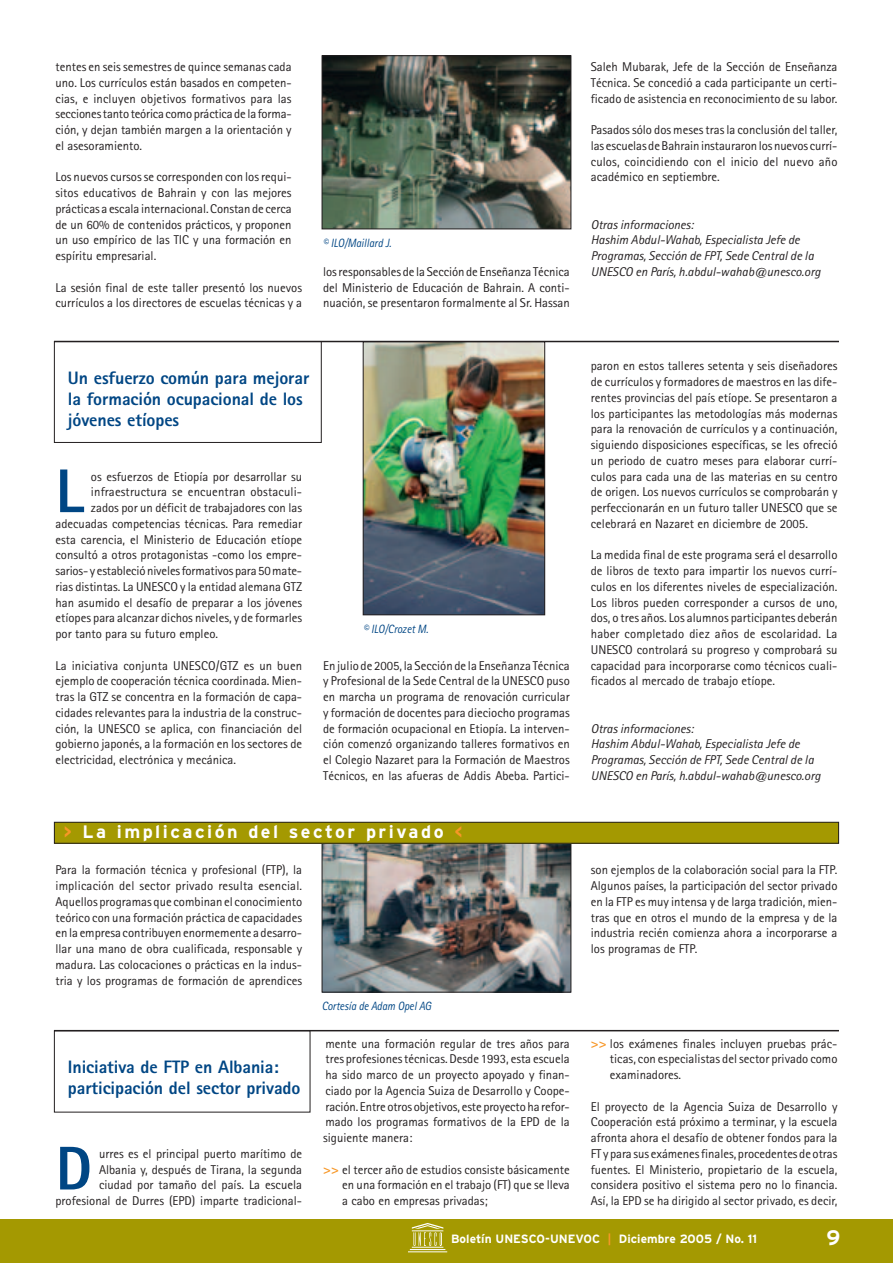
<style>
.page{position:relative;width:893px;height:1263px;background:#fff}
.page>*{position:absolute;margin:0;border:0;box-sizing:border-box;transform-origin:0 0}
.t1{font:800 61.8px "Rotis Sans Serif";color:#004684}
.t2{font:700 21px "Interstate";color:#fff}
.t3{font:800 18px/21px "Rotis Sans Serif";letter-spacing:-.005em;color:#004684}
.t4{font:700 18px "Interstate";letter-spacing:.135em;color:#fff}
.t5{font:12.75px/15.8px "Rotis Sans Serif";color:#231f20;text-align:justify}
.t6{font:italic 12.75px/15.8px "Rotis Sans Serif";color:#231f20}
.t7{font:italic 12px "Rotis Sans Serif";color:#004684;scale:.9 1}
.t8{font:700 12px "Interstate";color:#fff}
.s1{color:#f79727}
.s2{font-weight:800;font-size:13.5px;color:#f79727}
</style>
<div class="page">
<div style="left:0;top:1219px;width:893px;height:44px;background:#a49901"></div>
<svg style="left:408px;top:1223px;width:39px;height:29px"></svg>
<img style="left:324px;top:844px;width:245px;height:146px">
<div style="left:322px;top:841px;width:249px;height:151px;border:1px solid #231f20"></div>
<div style="left:54px;top:822px;width:785px;height:21px;background:#a49901"></div>
<div style="left:54px;top:822px;width:785px;height:22px;border:1px solid #231f20"></div>
<img style="left:324px;top:57px;width:245px;height:170px">
<div style="left:322px;top:55px;width:249px;height:174px;border:1px solid #231f20"></div>
<hr style="left:54px;top:1030px;width:785px;height:1px;background:#231f20">
<div style="left:54px;top:341px;width:268px;height:102px;border:1px solid #231f20"></div>
<hr style="left:54px;top:341px;width:785px;height:1px;background:#231f20">
<img style="left:365px;top:343px;width:178px;height:270px">
<div style="left:363px;top:341px;width:182px;height:274px;border:1px solid #231f20"></div>
<p class="t5" style="left:56px;top:60px;width:238px">tentes en seis semestres de quince semanas cada uno. Los currículos están basados en competen&shy;cias, e incluyen objetivos formativos para las secciones tanto teórica como prácticade la forma&shy;ción, y dejan también margen a la orientación y el asesoramiento.</p>
<p class="t5" style="left:55px;top:170px;width:238px">Los nuevos cursos se corresponden con los requi&shy;sitos educativos de Bahrain y con las mejores prácticas a escala internacional. Constan de cerca de un 60% de contenidos prácticos, y proponen un uso empírico de las TIC y una formación en espíritu empresarial.</p>
<p class="t5" style="left:56px;top:281px;width:248px">La sesión final de este taller presentó los nuevos currículos a los directores de escuelas técnicas y a</p>
<p class="t7" style="left:323px;top:238px;width:78px">© ILO/Maillard J.</p>
<p class="t5" style="left:323px;top:265px;width:248px">los responsables de la Sección de Enseñanza Técnica del Ministerio de Educación de Bahrain. A conti&shy;nuación, se presentaron formalmente al Sr. Hassan</p>
<h3 class="t3" style="left:68px;top:369px;width:243px">Un esfuerzo común para mejorar la formación ocupacional de los jóvenes etíopes</h3>
<h1 class="t1" style="left:56px;top:469px;width:30px">L</h1>
<p class="t5" style="left:91px;top:470px;width:213px">os esfuerzos de Etiopía por desarrollar su</p>
<p class="t5" style="left:91px;top:485px;width:213px">infraestructura se encuentran obstaculi-</p>
<p class="t5" style="left:91px;top:501px;width:213px">zados por un déficit de trabajadores con las</p>
<p class="t5" style="left:56px;top:517px;width:248px">adecuadas competencias técnicas. Para remediar</p>
<p class="t5" style="left:56px;top:533px;width:248px">esta carencia, el Ministerio de Educación etíope</p>
<p class="t5" style="left:56px;top:548px;width:248px">consultó a otros protagonistas -como los empre-</p>
<p class="t5" style="left:56px;top:564px;width:248px">sarios- y estableció niveles formativos para 50 mate-</p>
<p class="t5" style="left:56px;top:580px;width:248px">rias distintas. La UNESCO y la entidad alemana GTZ</p>
<p class="t5" style="left:56px;top:596px;width:248px">han asumido el desafío de preparar a los jóvenes</p>
<p class="t5" style="left:56px;top:611px;width:248px">etíopes para alcanzar dichos niveles, y de formarles</p>
<p class="t5" style="left:56px;top:627px;width:164px">por tanto para su futuro empleo.</p>
<p class="t5" style="left:56px;top:659px;width:248px">La iniciativa conjunta UNESCO/GTZ es un buen ejemplo de cooperación técnica coordinada. Mien&shy;tras la GTZ se concentra en la formación de capa&shy;cidades relevantes para la industria de la construc&shy;ción, la UNESCO se aplica, con financiación del gobierno japonés, a la formación en los sectores de electricidad, electrónica y mecánica.</p>
<p class="t7" style="left:363px;top:625px;width:74px">© ILO/Crozet M.</p>
<p class="t5" style="left:323px;top:659px;width:248px">En julio de 2005, la Sección de la Enseñanza Técnica y Profesional de la Sede Central de la UNESCO puso en marcha un programa de renovación curricular y formación de docentes para dieciocho programas de formación ocupacional en Etiopía. La interven&shy;ción comenzó organizando talleres formativos en el Colegio Nazaret para la Formación de Maestros Técnicos, en las afueras de Addis Abeba. Partici-</p>
<h3 class="t4" style="left:64px;top:825px;width:400px"><span class="s1">&gt;</span> La implicación del sector privado <span class="s1">&lt;</span></h3>
<p class="t5" style="left:591px;top:60px;width:248px">Saleh Mubarak, Jefe de la Sección de Enseñanza Técnica. Se concedió a cada participante un certi&shy;ficado de asistencia en reconocimiento de su labor.</p>
<p class="t5" style="left:591px;top:123px;width:248px">Pasados sólo dos meses tras la conclusión del taller, las escuelas de Bahrain instauraron los nuevos currí&shy;culos, coincidiendo con el inicio del nuevo año académico en septiembre.</p>
<p class="t6" style="left:591px;top:218px;width:231px">Otras informaciones:<br>Hashim Abdul-Wahab, Especialista Jefe de Programas, Sección de FPT, Sede Central de la UNESCO en París, h.abdul-wahab@unesco.org</p>
<p class="t5" style="left:591px;top:359px;width:248px">paron en estos talleres setenta y seis diseñadores de currículos y formadores de maestros en las dife&shy;rentes provincias del país etíope. Se presentaron a los participantes las metodologías más modernas para la renovación de currículos y a continuación, siguiendo disposiciones específicas, se les ofreció un periodo de cuatro meses para elaborar currí&shy;culos para cada una de las materias en su centro de origen. Los nuevos currículos se comprobarán y perfeccionarán en un futuro taller UNESCO que se celebrará en Nazaret en diciembre de 2005.</p>
<p class="t5" style="left:591px;top:548px;width:248px">La medida final de este programa será el desarrollo de libros de texto para impartir los nuevos currí&shy;culos en los diferentes niveles de especialización.<br>Los libros pueden corresponder a cursos de uno, dos, o tres años. Los alumnos participantes deberán haber completado diez años de escolaridad. La UNESCO controlará su progreso y comprobará su capacidad para incorporarse como técnicos cuali&shy;ficados al mercado de trabajo etíope.</p>
<p class="t6" style="left:591px;top:722px;width:231px">Otras informaciones:<br>Hashim Abdul-Wahab, Especialista Jefe de Programas, Sección de FPT, Sede Central de la UNESCO en París, h.abdul-wahab@unesco.org</p>
<p class="t5" style="left:56px;top:863px;width:248px">Para la formación técnica y profesional (FTP), la implicación del sector privado resulta esencial.<br>Aquellos programas que combinan el conocimiento teórico con una formación práctica de capacidades en la empresa contribuyen enormemente a desarro&shy;llar una mano de obra cualificada, responsable y madura. Las colocaciones o prácticas en la indus&shy;tria y los programas de formación de aprendices</p>
<p class="t5" style="left:591px;top:863px;width:248px">son ejemplos de la colaboración social para la FTP.<br>Algunos países, la participación del sector privado en la FTP es muy intensa y de larga tradición, mien&shy;tras que en otros el mundo de la empresa y de la industria recién comienza ahora a incorporarse a los programas de FTP.</p>
<h3 class="t3" style="left:68px;top:1058px;width:234px">Iniciativa de FTP en Albania: participación del sector privado</h3>
<h1 class="t1" style="left:56px;top:1147px;width:38px">D</h1>
<p class="t5" style="left:55px;top:1147px;width:248px;text-align:right">urres es el principal puerto marítimo de<br>Albania y, después de Tirana, la segunda<br>ciudad por tamaño del país. La escuela profesional de Durres (EPD) imparte tradicional-</p>
<p class="t7" style="left:322px;top:1001px;width:123px">Cortesía de Adam Opel AG</p>
<p class="t5" style="left:323px;top:1037px;width:248px">mente una formación regular de tres años para tres profesiones técnicas. Desde 1993, esta escuela ha sido marco de un proyecto apoyado y finan&shy;ciado por la Agencia Suiza de Desarrollo y Coope&shy;ración. Entre otros objetivos, este proyecto ha refor&shy;mado los programas formativos de la EPD de la siguiente manera:</p>
<p class="t5" style="left:342px;top:1163px;width:229px;text-indent:-19px"><span class="s2">&gt;&gt;</span> el tercer año de estudios consiste básicamente en una formación en el trabajo (FT) que se lleva a cabo en empresas privadas;</p>
<p class="t5" style="left:610px;top:1037px;width:229px;text-indent:-19px"><span class="s2">&gt;&gt;</span> los exámenes finales incluyen pruebas prác&shy;ticas, con especialistas del sector privado como examinadores.</p>
<p class="t5" style="left:591px;top:1100px;width:248px">El proyecto de la Agencia Suiza de Desarrollo y Cooperación está próximo a terminar, y la escuela afronta ahora el desafío de obtener fondos para la FT y para sus exámenes finales, procedentes de otras fuentes. El Ministerio, propietario de la escuela, considera positivo el sistema pero no lo financia.<br>Así, la EPD se ha dirigido al sector privado, es decir,</p>
<p class="t8" style="left:451px;top:1235px;width:307px">Boletín UNESCO-UNEVOC <span class="s1">|</span> Diciembre 2005 / No. 11</p>
<h2 class="t2" style="left:826px;top:1230px;width:15px">9</h2>
</div>
